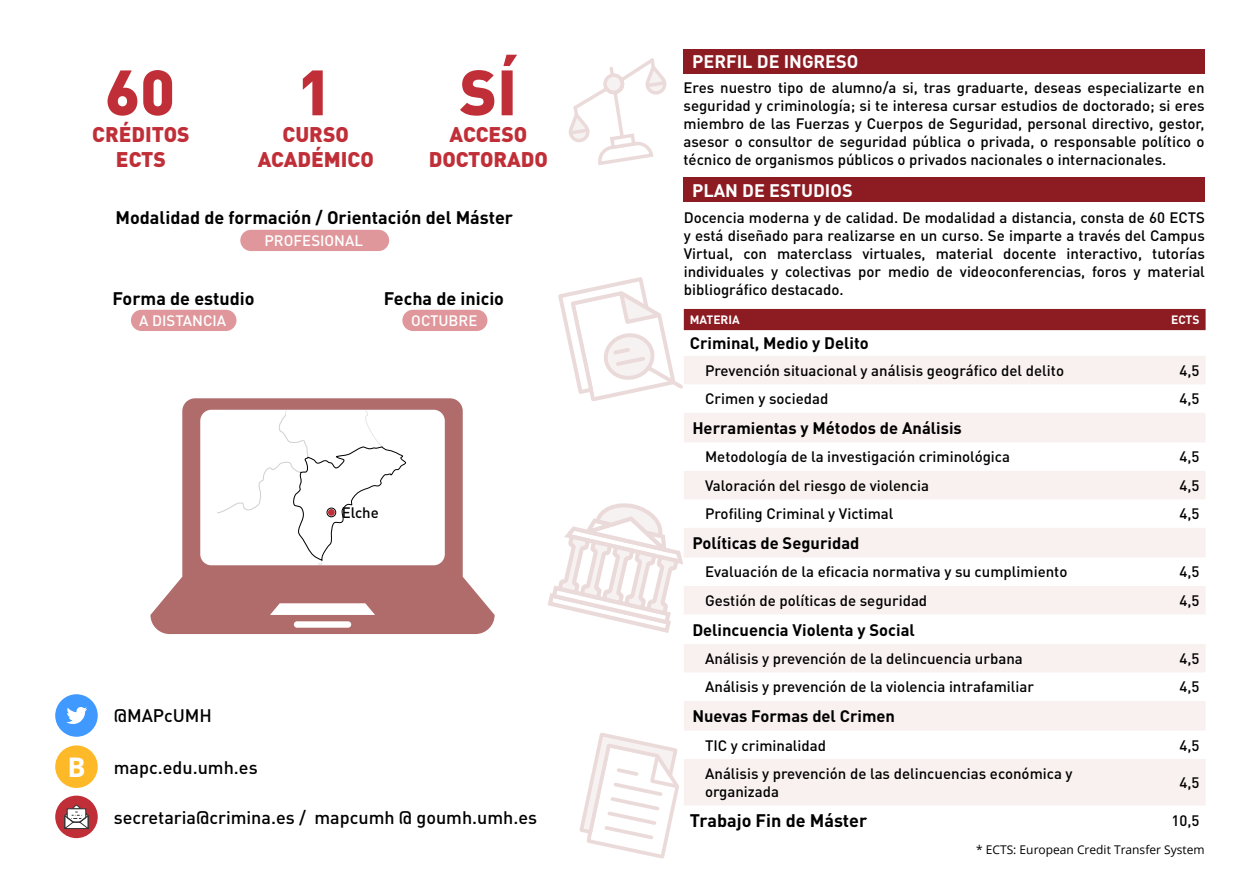
<style>
.page{position:relative;width:1259px;height:893px;background:#fff}
.page>*{position:absolute;margin:0;border:0;box-sizing:border-box;transform-origin:0 0}
.t1{font:900 63px "DIN Pro";color:#c02f38}
.t2{font:900 21px/25.2px "DIN Pro";color:#c02f38;text-align:center}
.t3{font:700 18px "DIN Pro";color:#000}
.t4{font:500 18px "DIN Pro";color:#000}
.t5{font:700 18px "DIN Pro";color:#fff}
.t6{font:700 16.5px "DIN Pro";color:#000}
.t7{font:500 15px/18px "DIN Pro";color:#000;text-align:justify}
.t8{font:500 15px "DIN Pro";color:#fff}
.t9{font:12px "Open Sans";color:#000}
.t10{font:700 12px "DIN Pro";color:#fff}
.s1{font-family:"Open Sans";font-weight:700;font-size:27px;color:#fff}
</style>
<div class="page">
<div style="left:240px;top:230px;width:149px;height:21px;background:#df979b;border-radius:11px"></div>
<div style="left:131px;top:310px;width:105px;height:21px;background:#df979b;border-radius:11px"></div>
<div style="left:402px;top:310px;width:85px;height:21px;background:#df979b;border-radius:11px"></div>
<svg style="left:55px;top:694px;width:43px;height:43px"></svg>
<div style="left:55px;top:745px;width:43px;height:43px;background:#fdb927;border-radius:50%"></div>
<div style="left:55px;top:796px;width:43px;height:42px;background:#c02f38;border-radius:50%"></div>
<svg style="left:64px;top:804px;width:25px;height:25px"></svg>
<svg style="left:150px;top:398px;width:344px;height:236px"></svg>
<div style="left:684px;top:178px;width:521px;height:24px;background:#8c1c22"></div>
<svg style="left:684px;top:413px;width:521px;height:392px;fill:#f9f1ef"></svg>
<div style="left:683px;top:49px;width:521px;height:24px;background:#8c1c22"></div>
<svg style="left:579px;top:733px;width:100px;height:126px"></svg>
<svg style="left:568px;top:58px;width:99px;height:107px"></svg>
<svg style="left:558px;top:277px;width:647px;height:124px"></svg>
<svg style="left:548px;top:498px;width:137px;height:137px"></svg>
<h1 class="t1" style="left:105px;top:50px;width:72px">60</h1>
<h2 class="t2" style="left:92px;top:121px;width:99px">CRÉDITOS<br>ECTS</h2>
<h1 class="t1" style="left:297px;top:50px;width:37px">1</h1>
<h2 class="t2" style="left:258px;top:121px;width:118px">CURSO<br>ACADÉMICO</h2>
<h1 class="t1" style="left:460px;top:50px;width:59px">SÍ</h1>
<h2 class="t2" style="left:429px;top:121px;width:121px">ACCESO<br>DOCTORADO</h2>
<p class="t3" style="left:115px;top:205px;width:399px">Modalidad de formación / Orientación del Máster</p>
<p class="t8" style="left:264px;top:231px;width:100px">PROFESIONAL</p>
<p class="t3" style="left:113px;top:286px;width:143px">Forma de estudio</p>
<p class="t8" style="left:139px;top:310px;width:89px">A DISTANCIA</p>
<p class="t3" style="left:384px;top:286px;width:122px">Fecha de inicio</p>
<p class="t8" style="left:411px;top:310px;width:68px">OCTUBRE</p>
<p class="t7" style="left:342px;top:503px;width:39px">Elche</p>
<p class="t4" style="left:114px;top:704px;width:100px">@MAPcUMH</p>
<p class="t4" style="left:67px;top:755px;width:192px"><span class="s1">B</span> mapc.edu.umh.es</p>
<p class="t4" style="left:114px;top:805px;width:425px">secretaria@crimina.es / mapcumh @ goumh.umh.es</p>
<p class="t5" style="left:692px;top:49px;width:168px">PERFIL DE INGRESO</p>
<p class="t7" style="left:683px;top:78px;width:522px">Eres nuestro tipo de alumno/a si, tras graduarte, deseas especializarte en seguridad y criminología; si te interesa cursar estudios de doctorado; si eres miembro de las Fuerzas y Cuerpos de Seguridad, personal directivo, gestor, asesor o consultor de seguridad pública o privada, o responsable político o técnico de organismos públicos o privados nacionales o internacionales.</p>
<p class="t5" style="left:692px;top:178px;width:162px">PLAN DE ESTUDIOS</p>
<p class="t7" style="left:684px;top:208px;width:523px">Docencia moderna y de calidad. De modalidad a distancia, consta de 60 ECTS y está diseñado para realizarse en un curso. Se imparte a través del Campus Virtual, con materclass virtuales, material docente interactivo, tutorías individuales y colectivas por medio de videoconferencias, foros y material bibliográfico destacado.</p>
<p class="t10" style="left:690px;top:312px;width:51px">MATERIA</p>
<p class="t10" style="left:1171px;top:312px;width:30px">ECTS</p>
<p class="t6" style="left:690px;top:332px;width:180px">Criminal, Medio y Delito</p>
<p class="t7" style="left:705px;top:361px;width:360px">Prevención situacional y análisis geográfico del delito</p>
<p class="t7" style="left:1179px;top:361px;width:22px">4,5</p>
<p class="t7" style="left:705px;top:389px;width:125px">Crimen y sociedad</p>
<p class="t7" style="left:1179px;top:389px;width:22px">4,5</p>
<p class="t6" style="left:692px;top:417px;width:271px">Herramientas y Métodos de Análisis</p>
<p class="t7" style="left:705px;top:447px;width:306px">Metodología de la investigación criminológica</p>
<p class="t7" style="left:1179px;top:447px;width:22px">4,5</p>
<p class="t7" style="left:705px;top:476px;width:225px">Valoración del riesgo de violencia</p>
<p class="t7" style="left:1179px;top:476px;width:22px">4,5</p>
<p class="t7" style="left:705px;top:504px;width:190px">Profiling Criminal y Victimal</p>
<p class="t7" style="left:1179px;top:504px;width:22px">4,5</p>
<p class="t6" style="left:692px;top:532px;width:169px">Políticas de Seguridad</p>
<p class="t7" style="left:705px;top:562px;width:364px">Evaluación de la eficacia normativa y su cumplimiento</p>
<p class="t7" style="left:1179px;top:562px;width:22px">4,5</p>
<p class="t7" style="left:705px;top:591px;width:224px">Gestión de políticas de seguridad</p>
<p class="t7" style="left:1179px;top:591px;width:22px">4,5</p>
<p class="t6" style="left:692px;top:618px;width:224px">Delincuencia Violenta y Social</p>
<p class="t7" style="left:705px;top:649px;width:319px">Análisis y prevención de la delincuencia urbana</p>
<p class="t7" style="left:1179px;top:649px;width:22px">4,5</p>
<p class="t7" style="left:705px;top:677px;width:330px">Análisis y prevención de la violencia intrafamiliar</p>
<p class="t7" style="left:1179px;top:677px;width:22px">4,5</p>
<p class="t6" style="left:692px;top:705px;width:204px">Nuevas Formas del Crimen</p>
<p class="t7" style="left:705px;top:735px;width:123px">TIC y criminalidad</p>
<p class="t7" style="left:1179px;top:735px;width:22px">4,5</p>
<p class="t7" style="left:705px;top:764px;width:369px">Análisis y prevención de las delincuencias económica y organizada</p>
<p class="t7" style="left:1179px;top:773px;width:22px">4,5</p>
<p class="t3" style="left:690px;top:808px;width:179px">Trabajo Fin de Máster</p>
<p class="t7" style="left:1171px;top:811px;width:30px">10,5</p>
<p class="t9" style="left:976px;top:841px;width:230px">* ECTS: European Credit Transfer System</p>
</div>
